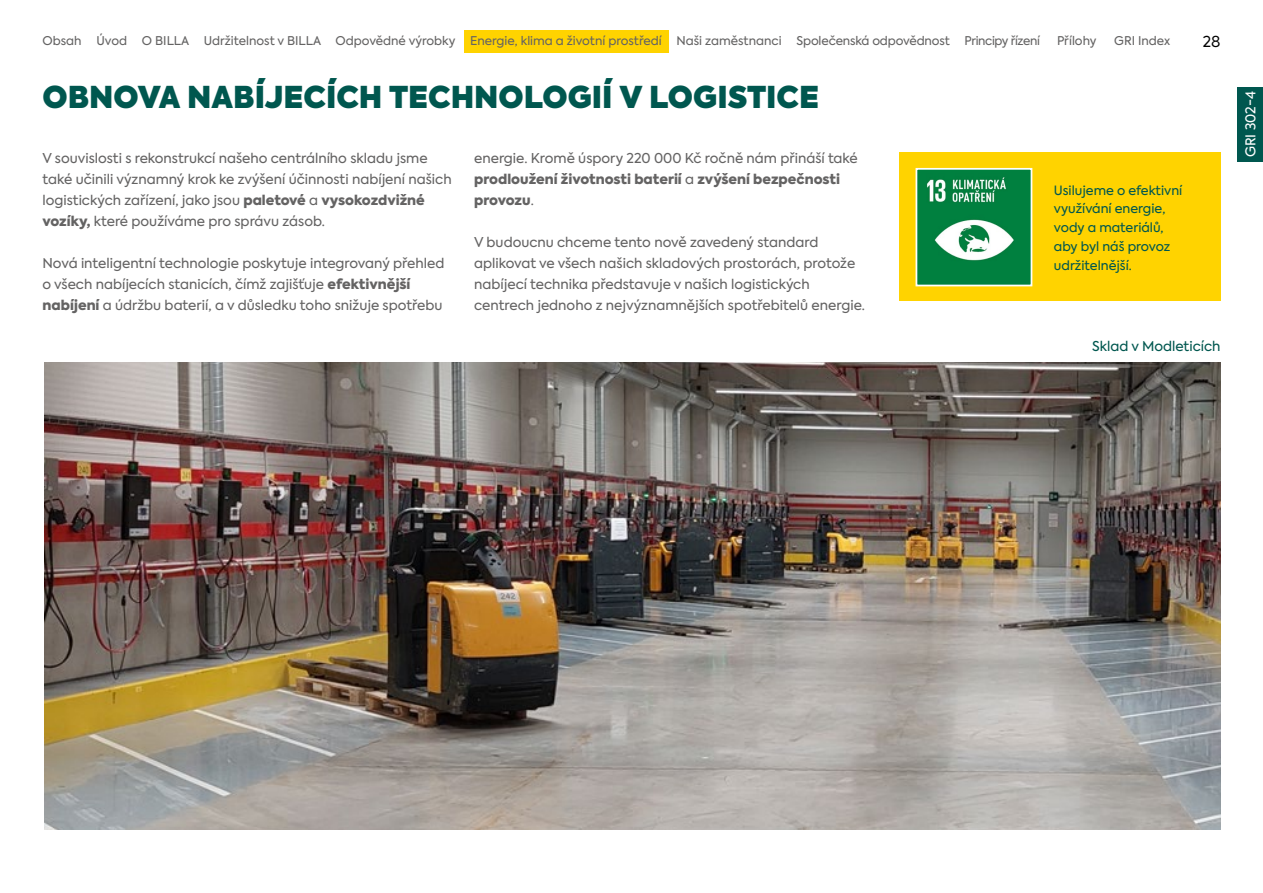
<style>
.page{position:relative;width:1263px;height:893px;background:#fff}
.page>*{position:absolute;margin:0;border:0;box-sizing:border-box;transform-origin:0 0}
.t1{font:800 30px "Axiforma";color:#00574f}
.t2{font:15px "Axiforma";color:#000}
.t3{font:13.5px/21px "Axiforma";color:#646363}
.t4{font:900 13.5px/21px "Axiforma";color:#646363}
.t5{font:13.5px "Axiforma";color:#00574f}
.t6{font:13.5px "Axiforma";color:#fff}
.t7{font:12.75px/18.8px "Axiforma";color:#00574f}
.t8{font:12px "Axiforma";color:#646363}
.s1{font-weight:900}
.s2{font-weight:400}
</style>
<div class="page">
<div style="left:899px;top:152px;width:321px;height:149px;background:#ffd300"></div>
<img style="left:918px;top:171px;width:111px;height:112px">
<div style="left:915px;top:168px;width:117px;height:118px;border:2px solid #fff"></div>
<img style="left:45px;top:362px;width:1175px;height:467px">
<div style="left:464px;top:30px;width:205px;height:23px;background:#ffd300"></div>
<div style="left:1237px;top:87px;width:26px;height:75px;background:#00574f"></div>
<p class="t8" style="left:43px;top:33px;width:999px">Obsah Úvod O BILLA Udržitelnost v BILLA Odpovědné výrobky Energie, klima a životní prostředí Naši zaměstnanci Společenská odpovědnost Principy řízení</p>
<p class="t8" style="left:1057px;top:33px;width:41px">Přílohy</p>
<p class="t8" style="left:1114px;top:33px;width:58px">GRI Index</p>
<h1 class="t1" style="left:43px;top:75px;width:778px">OBNOVA NABÍJECÍCH TECHNOLOGIÍ V LOGISTICE</h1>
<p class="t3" style="left:43px;top:148px;width:411px">V souvislosti s rekonstrukcí našeho centrálního skladu jsme také učinili významný krok ke zvýšení účinnosti nabíjení našich logistických zařízení, jako jsou <span class="s1">paletové</span> a <span class="s1">vysokozdvižné vozíky,</span> které používáme pro správu zásob.</p>
<p class="t3" style="left:43px;top:253px;width:403px">Nová inteligentní technologie poskytuje integrovaný přehled o všech nabíjecích stanicích, čímž zajišťuje <span class="s1">efektivnější nabíjení</span> a údržbu baterií, a v důsledku toho snižuje spotřebu</p>
<p class="t4" style="left:474px;top:148px;width:385px"><span class="s2">energie. Kromě úspory 220 000 Kč ročně nám přináší také </span>prodloužení životnosti baterií <span class="s2">a</span> zvýšení bezpečnosti provozu<span class="s2">.</span></p>
<p class="t3" style="left:474px;top:232px;width:392px">V budoucnu chceme tento nově zavedený standard aplikovat ve všech našich skladových prostorách, protože nabíjecí technika představuje v našich logistických centrech jednoho z nejvýznamnějších spotřebitelů energie.</p>
<p class="t7" style="left:1054px;top:181px;width:130px">Usilujeme o efektivní využívání energie, vody a materiálů, aby byl náš provoz udržitelnější.</p>
<p class="t2" style="left:1203px;top:32px;width:19px">28</p>
<p class="t5" style="left:1092px;top:337px;width:130px">Sklad v Modleticích</p>
<p class="t6" style="left:1242px;top:157px;width:67px;rotate:-90deg">GRI 302-4</p>
</div>
